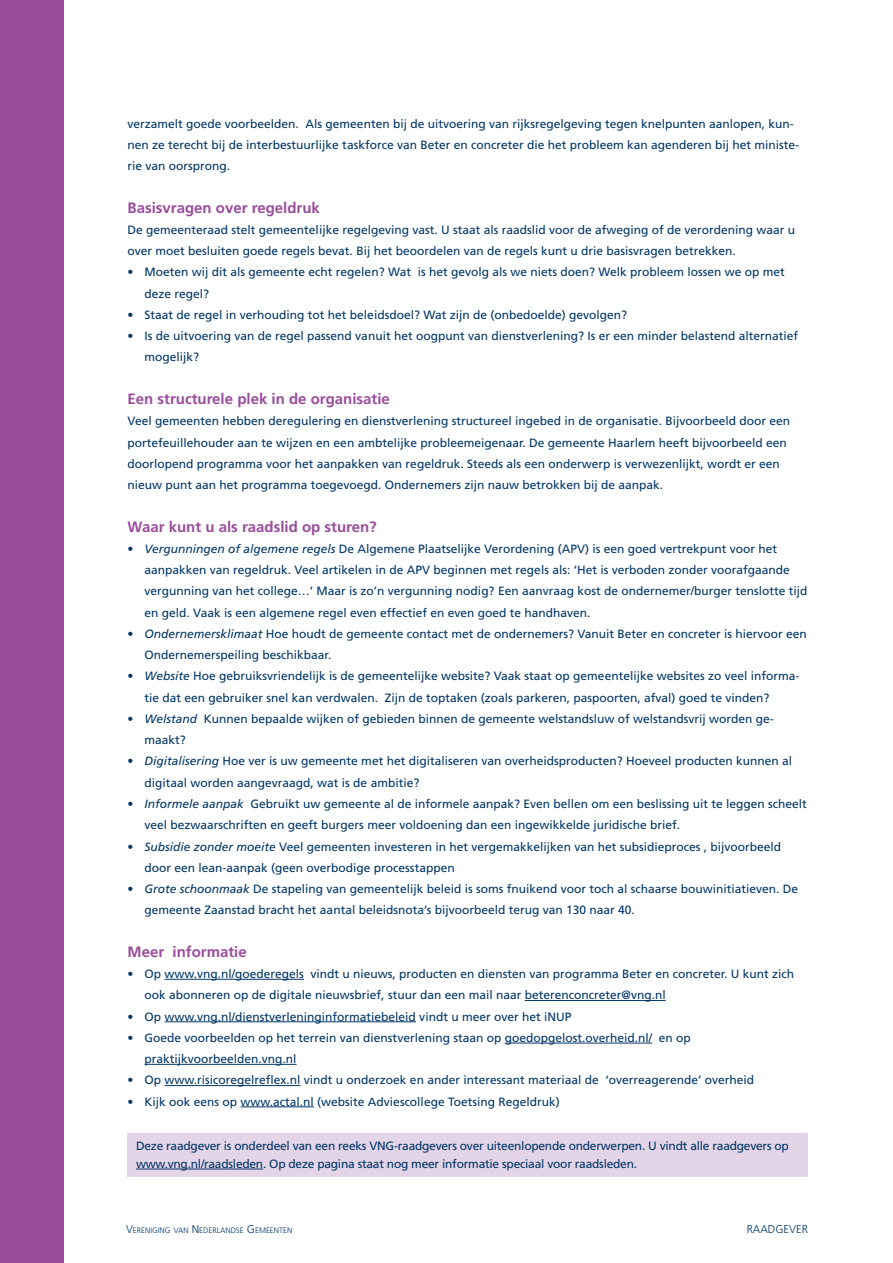
<style>
.page{position:relative;width:893px;height:1263px;background:#fff}
.page>*{position:absolute;margin:0;border:0;box-sizing:border-box;transform-origin:0 0}
._003_Tussenkop_1___1{font:700 15px "Frutiger LT Std";color:#9a4c9d}
._005_Broodtekst___ta{font:12px/21.3px "Frutiger LT Std";color:#003667}
._004_Broodtekst___8{font:12px/21.3px "Frutiger LT Std";color:#003667}
.kader_tekst{font:12px "Frutiger LT Std";letter-spacing:-.02em;color:#003667}
.t1{font:300 11.25px "Frutiger LT Std";color:#003667}
.t2{font:300 7.8px "Frutiger LT Std";color:#003667}
.s1{font-style:italic}
.s2{font-size:11.25px}
</style>
<div class="page">
<div style="left:0;top:0;width:64px;height:1263px;background:#9a4c9d"></div>
<hr style="left:165px;top:979px;width:139px;height:1px;background:#003667">
<hr style="left:525px;top:1000px;width:141px;height:1px;background:#003667">
<hr style="left:165px;top:1021px;width:251px;height:1px;background:#003667">
<hr style="left:505px;top:1043px;width:147px;height:1px;background:#003667">
<hr style="left:145px;top:1064px;width:152px;height:1px;background:#003667">
<hr style="left:165px;top:1085px;width:136px;height:1px;background:#003667">
<hr style="left:241px;top:1106px;width:73px;height:1px;background:#003667">
<div style="left:128px;top:1133px;width:679px;height:43px;background:#e4d4e7"></div>
<hr style="left:136px;top:1169px;width:127px;height:1px;background:#003667">
<p class="_004_Broodtekst___8" style="left:128px;top:113px;width:673px">verzamelt goede voorbeelden. Als gemeenten bij de uitvoering van rijksregelgeving tegen knelpunten aanlopen, kun&shy;nen ze terecht bij de interbestuurlijke taskforce van Beter en concreter die het probleem kan agenderen bij het ministe&shy;rie van oorsprong.</p>
<p class="_003_Tussenkop_1___1" style="left:128px;top:199px;width:194px">Basisvragen over regeldruk</p>
<p class="_004_Broodtekst___8" style="left:128px;top:219px;width:669px">De gemeenteraad stelt gemeentelijke regelgeving vast. U staat als raadslid voor de afweging of de verordening waar u over moet besluiten goede regels bevat. Bij het beoordelen van de regels kunt u drie basisvragen betrekken.</p>
<p class="_005_Broodtekst___ta" style="left:145px;top:262px;width:642px;text-indent:-17px">• Moeten wij dit als gemeente echt regelen? Wat is het gevolg als we niets doen? Welk probleem lossen we op met deze regel?</p>
<p class="_005_Broodtekst___ta" style="left:128px;top:304px;width:501px">• Staat de regel in verhouding tot het beleidsdoel? Wat zijn de (onbedoelde) gevolgen?</p>
<p class="_005_Broodtekst___ta" style="left:145px;top:325px;width:655px;text-indent:-17px">• Is de uitvoering van de regel passend vanuit het oogpunt van dienstverlening? Is er een minder belastend alternatief mogelijk?</p>
<p class="_003_Tussenkop_1___1" style="left:128px;top:390px;width:264px">Een structurele plek in de organisatie</p>
<p class="_004_Broodtekst___8" style="left:128px;top:410px;width:664px">Veel gemeenten hebben deregulering en dienstverlening structureel ingebed in de organisatie. Bijvoorbeeld door een portefeuillehouder aan te wijzen en een ambtelijke probleemeigenaar. De gemeente Haarlem heeft bijvoorbeeld een doorlopend programma voor het aanpakken van regeldruk. Steeds als een onderwerp is verwezenlijkt, wordt er een nieuw punt aan het programma toegevoegd. Ondernemers zijn nauw betrokken bij de aanpak.</p>
<p class="_003_Tussenkop_1___1" style="left:128px;top:517px;width:251px">Waar kunt u als raadslid op sturen?</p>
<p class="_005_Broodtekst___ta" style="left:145px;top:538px;width:664px;text-indent:-17px">• <span class="s1">Vergunningen of algemene regels</span> De Algemene Plaatselijke Verordening (APV) is een goed vertrekpunt voor het aanpakken van regeldruk. Veel artikelen in de APV beginnen met regels als: ‘Het is verboden zonder voorafgaande vergunning van het college…’ Maar is zo’n vergunning nodig? Een aanvraag kost de ondernemer/burger tenslotte tijd en geld. Vaak is een algemene regel even effectief en even goed te handhaven.</p>
<p class="_005_Broodtekst___ta" style="left:145px;top:623px;width:664px;text-indent:-17px">• <span class="s1">Ondernemersklimaat</span> Hoe houdt de gemeente contact met de ondernemers? Vanuit Beter en concreter is hiervoor een<br>Ondernemerspeiling beschikbaar.</p>
<p class="_005_Broodtekst___ta" style="left:145px;top:666px;width:656px;text-indent:-17px">• <span class="s1">Website</span> Hoe gebruiksvriendelijk is de gemeentelijke website? Vaak staat op gemeentelijke websites zo veel informa&shy;tie dat een gebruiker snel kan verdwalen. Zijn de toptaken (zoals parkeren, paspoorten, afval) goed te vinden?</p>
<p class="_005_Broodtekst___ta" style="left:145px;top:708px;width:631px;text-indent:-17px">• <span class="s1">Welstand</span> Kunnen bepaalde wijken of gebieden binnen de gemeente welstandsluw of welstandsvrij worden ge&shy;maakt?</p>
<p class="_005_Broodtekst___ta" style="left:145px;top:751px;width:649px;text-indent:-17px">• <span class="s1">Digitalisering</span> Hoe ver is uw gemeente met het digitaliseren van overheidsproducten? Hoeveel producten kunnen al digitaal worden aangevraagd, wat is de ambitie?</p>
<p class="_005_Broodtekst___ta" style="left:145px;top:793px;width:664px;text-indent:-17px">• <span class="s1">Informele aanpak</span> Gebruikt uw gemeente al de informele aanpak? Even bellen om een beslissing uit te leggen scheelt veel bezwaarschriften en geeft burgers meer voldoening dan een ingewikkelde juridische brief.</p>
<p class="_005_Broodtekst___ta" style="left:145px;top:836px;width:638px;text-indent:-17px">• <span class="s1">Subsidie zonder moeite</span> Veel gemeenten investeren in het vergemakkelijken van het subsidieproces , bijvoorbeeld door een lean-aanpak (geen overbodige processtappen</p>
<p class="_005_Broodtekst___ta" style="left:145px;top:878px;width:655px;text-indent:-17px">• <span class="s1">Grote schoonmaak</span> De stapeling van gemeentelijk beleid is soms fnuikend voor toch al schaarse bouwinitiatieven. De gemeente Zaanstad bracht het aantal beleidsnota’s bijvoorbeeld terug van 130 naar 40.</p>
<p class="_003_Tussenkop_1___1" style="left:128px;top:943px;width:121px">Meer informatie</p>
<p class="_005_Broodtekst___ta" style="left:145px;top:963px;width:651px;text-indent:-17px">• Op www.vng.nl/goederegels vindt u nieuws, producten en diensten van programma Beter en concreter. U kunt zich ook abonneren op de digitale nieuwsbrief, stuur dan een mail naar beterenconcreter@vng.nl</p>
<p class="_005_Broodtekst___ta" style="left:128px;top:1006px;width:445px">• Op www.vng.nl/dienstverleninginformatiebeleid vindt u meer over het iNUP</p>
<p class="_005_Broodtekst___ta" style="left:128px;top:1027px;width:565px">• Goede voorbeelden op het terrein van dienstverlening staan op goedopgelost.overheid.nl/ en op</p>
<p class="_005_Broodtekst___ta" style="left:145px;top:1048px;width:154px">praktijkvoorbeelden.vng.nl</p>
<p class="_005_Broodtekst___ta" style="left:128px;top:1069px;width:628px">• Op www.risicoregelreflex.nl vindt u onderzoek en ander interessant materiaal de ‘overreagerende’ overheid</p>
<p class="_005_Broodtekst___ta" style="left:128px;top:1091px;width:434px">• Kijk ook eens op www.actal.nl (website Adviescollege Toetsing Regeldruk)</p>
<p class="kader_tekst" style="left:136px;top:1138px;width:654px">Deze raadgever is onderdeel van een reeks VNG-raadgevers over uiteenlopende onderwerpen. U vindt alle raadgevers op</p>
<p class="kader_tekst" style="left:136px;top:1156px;width:503px">www.vng.nl/raadsleden. Op deze pagina staat nog meer informatie speciaal voor raadsleden.</p>
<p class="t2" style="left:126px;top:1226px;width:168px"><span class="s2">V</span>ERENIGING VAN <span class="s2">N</span> EDERLANDSE <span class="s2">G</span> EMEENTEN</p>
<p class="t1" style="left:747px;top:1223px;width:8px">RAADGE</p>
<p class="t1" style="left:789px;top:1223px;width:14px">VER</p>
</div>
